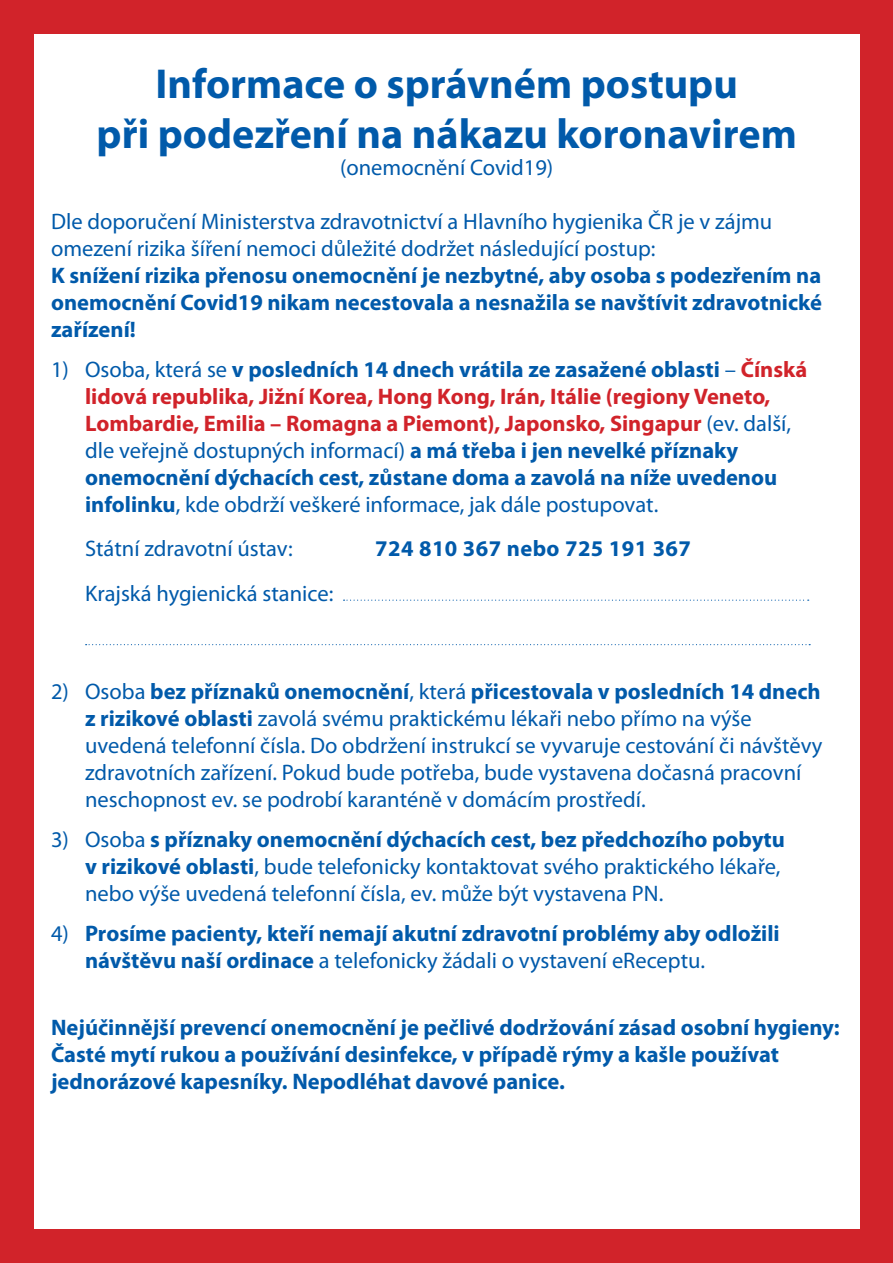
<style>
.page{position:relative;width:893px;height:1263px;background:#fff}
.page>*{position:absolute;margin:0;border:0;box-sizing:border-box;transform-origin:0 0}
.t1{font:700 42px/50.4px "Myriad Pro";color:#015aaa;text-align:center}
.t2{font:700 22.5px/27px "Myriad Pro";color:#015aaa}
.t3{font:22.5px/27px "Myriad Pro";color:#015aaa}
.t4{font:700 22.5px "Myriad Pro";letter-spacing:.02em;color:#015aaa}
.s1{font-weight:400}
.s2{color:#d1232a}
.s3{font-weight:700}
</style>
<div class="page">
<div style="left:0;top:0;width:892px;height:1263px;background:#d1232a"></div>
<div style="left:34px;top:34px;width:825px;height:1195px;background:#fff"></div>
<svg style="left:343px;top:600px;width:465px;height:1px"></svg>
<svg style="left:86px;top:644px;width:724px;height:1px"></svg>
<h1 class="t1" style="left:97px;top:62px;width:701px">Informace o správném postupu<br>při podezření na nákazu koronavirem</h1>
<p class="t3" style="left:340px;top:156px;width:215px">(onemocnění Covid19)</p>
<p class="t3" style="left:51px;top:210px;width:722px">Dle doporučení Ministerstva zdravotnictví a Hlavního hygienika ČR je v zájmu omezení rizika šíření nemoci důležité dodržet následující postup:</p>
<p class="t2" style="left:51px;top:264px;width:772px;text-align:justify">K snížení rizika přenosu onemocnění je nezbytné, aby osoba s podezřením na onemocnění Covid19 nikam necestovala a nesnažila se navštívit zdravotnické zařízení!</p>
<p class="t2" style="left:85px;top:357px;width:723px;text-indent:-34px"><span class="s1">1) Osoba, která se</span> v posledních 14 dnech vrátila ze zasažené oblasti <span class="s1">–</span> <span class="s2">Čínská lidová republika, Jižní Korea, Hong Kong, Irán, Itálie (regiony Veneto, Lombardie, Emilia – Romagna a Piemont), Japonsko, Singapur</span> <span class="s1">(ev. další, dle veřejně dostupných informací)</span> a má třeba i jen nevelké příznaky onemocnění dýchacích cest, zůstane doma a zavolá na níže uvedenou infolinku<span class="s1">, kde obdrží veškeré informace, jak dále postupovat.</span></p>
<p class="t3" style="left:85px;top:537px;width:209px">Státní zdravotní ústav:</p>
<p class="t4" style="left:375px;top:540px;width:317px">724 810 367 nebo 725 191 367</p>
<p class="t3" style="left:85px;top:581px;width:250px">Krajská hygienická stanice:</p>
<p class="t3" style="left:85px;top:680px;width:738px;text-indent:-34px">2) Osoba <span class="s3">bez příznaků onemocnění</span>, která <span class="s3">přicestovala v posledních 14 dnech z rizikové oblasti</span> zavolá svému praktickému lékaři nebo přímo na výše uvedená telefonní čísla. Do obdržení instrukcí se vyvaruje cestování či návštěvy zdravotních zařízení. Pokud bude potřeba, bude vystavena dočasná pracovní neschopnost ev. se podrobí karanténě v domácím prostředí.</p>
<p class="t3" style="left:85px;top:828px;width:701px;text-indent:-34px">3) Osoba <span class="s3">s příznaky onemocnění dýchacích cest, bez předchozího pobytu v rizikové oblasti</span>, bude telefonicky kontaktovat svého praktického lékaře, nebo výše uvedená telefonní čísla, ev. může být vystavena PN.</p>
<p class="t2" style="left:85px;top:922px;width:696px;text-indent:-34px"><span class="s1">4)</span> Prosíme pacienty, kteří nemají akutní zdravotní problémy aby odložili návštěvu naší ordinace <span class="s1">a telefonicky žádali o vystavení eReceptu.</span></p>
<p class="t2" style="left:51px;top:1015px;width:790px">Nejúčinnější prevencí onemocnění je pečlivé dodržování zásad osobní hygieny:<br>Časté mytí rukou a používání desinfekce, v případě rýmy a kašle používat jednorázové kapesníky. Nepodléhat davové panice.</p>
</div>
